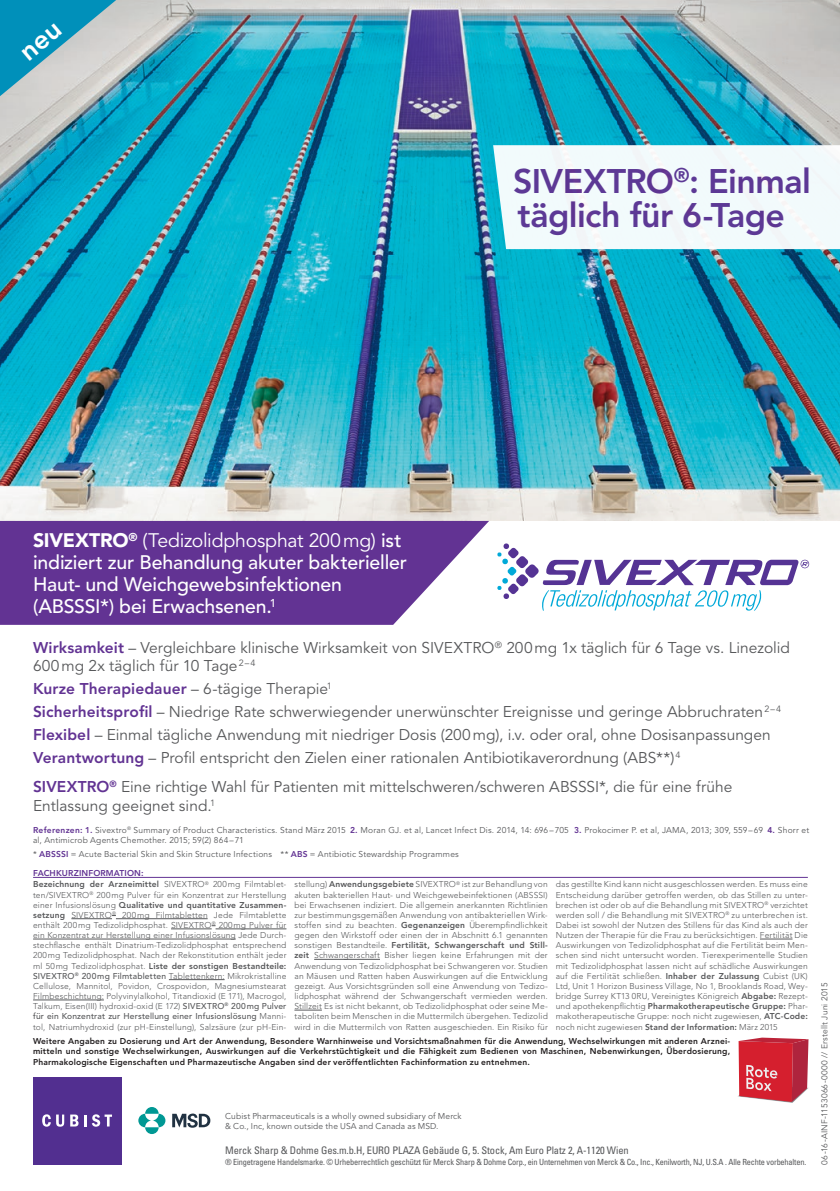
<style>
.page{position:relative;width:840px;height:1191px;background:#fff}
.page>*{position:absolute;margin:0;border:0;box-sizing:border-box;transform-origin:0 0}
.t1{font:800 33.8px/33.8px "Avenir";letter-spacing:-.015em;color:#623393}
.t2{font:500 19.4px/22px "Avenir";letter-spacing:-.01em;color:#fff}
.t3{font:15.6px/23px "Avenir";color:#57585a}
.t4{font:condensed 10.4px "Univers LT Std";letter-spacing:-.01em;color:#57585a}
.t5{font:300 8.4px/10.2px "Avenir";letter-spacing:.015em;color:#57585a;text-align:justify}
.t6{font:8.4px/10.2px "Avenir";letter-spacing:.02em;color:#57585a}
.t7{font:800 8.4px/10.2px "Avenir";letter-spacing:.02em;color:#231f20;text-align:justify}
.t8{font:condensed 8.4px "Univers LT Std";letter-spacing:-.02em;color:#57585a}
.t9{font:800 8.4px/11.8px "Avenir";letter-spacing:.015em;color:#57585a}
.s1{font-weight:900}
.s2{font-weight:400}
.s3{font-weight:800;color:#623393}
.s4{color:#623393}
.s5{font-weight:300}
.s6{font-weight:800}
.s7{font-weight:500}
</style>
<div class="page">
<img style="left:0;top:0;width:839px;height:521px">
<div style="left:493px;top:145px;width:346px;height:104px;background:#f2fafc"></div>
<svg style="left:0;top:521px;width:489px;height:104px;background:#71469d"></svg>
<div style="left:33px;top:1076px;width:88px;height:88px;background:#522f90"></div>
<svg style="left:42px;top:1114px;width:22px;height:12px"></svg>
<svg style="left:70px;top:1114px;width:8px;height:12px"></svg>
<svg style="left:84px;top:1114px;width:28px;height:12px"></svg>
<svg style="left:145px;top:1107px;width:13px;height:6px"></svg>
<svg style="left:145px;top:1127px;width:13px;height:7px"></svg>
<svg style="left:138px;top:1113px;width:13px;height:14px"></svg>
<svg style="left:152px;top:1113px;width:13px;height:14px"></svg>
<svg style="left:172px;top:1113px;width:38px;height:14px"></svg>
<svg style="left:497px;top:543px;width:311px;height:67px"></svg>
<hr style="left:33px;top:877px;width:774px;height:1px;background:#623393">
<hr style="left:71px;top:918px;width:41px;height:1px;background:#57585a">
<hr style="left:116px;top:918px;width:91px;height:1px;background:#57585a">
<hr style="left:171px;top:928px;width:40px;height:1px;background:#57585a">
<hr style="left:215px;top:928px;width:71px;height:1px;background:#57585a">
<hr style="left:33px;top:938px;width:202px;height:1px;background:#57585a">
<hr style="left:169px;top:979px;width:55px;height:1px;background:#57585a">
<hr style="left:33px;top:999px;width:71px;height:1px;background:#57585a">
<hr style="left:314px;top:959px;width:66px;height:1px;background:#57585a">
<svg style="left:294px;top:1009px;width:28px;height:1px"></svg>
<hr style="left:759px;top:938px;width:33px;height:1px;background:#57585a">
<svg style="left:738px;top:1037px;width:70px;height:66px;background:#d24554"></svg>
<svg style="left:0;top:0;width:116px;height:96px;background:#66afc3"></svg>
<h1 class="t1" style="left:513px;top:164px;width:299px">SIVEXTRO<sup>®</sup>: Einmal täglich für 6-Tage</h1>
<p class="t2" style="left:33px;top:530px;width:375px"><span class="s1">SIVEXTRO</span><sup>®</sup> <span class="s2">(Tedizolidphosphat 200mg)</span> ist indiziert zur Behandlung akuter bakterieller Haut- und Weichgewebsinfektionen (ABSSSI*) bei Erwachsenen.<sup>1</sup></p>
<p class="t3" style="left:33px;top:638px;width:758px;line-height:18.6px"><span class="s3">Wirksamkeit</span> – Vergleichbare klinische Wirksamkeit von SIVEXTRO<sup>®</sup> 200mg 1x täglich für 6 Tage vs. Linezolid<br>600mg 2x täglich für 10 Tage<sup>2–4</sup></p>
<p class="t3" style="left:33px;top:678px;width:749px"><span class="s3">Kurze Therapiedauer</span> – 6-tägige Therapie<sup>1<br></sup><span class="s3">Sicherheitsprofil</span> – Niedrige Rate schwerwiegender unerwünschter Ereignisse und geringe Abbruchraten<sup>2–4<br></sup><span class="s3">Flexibel</span> – Einmal tägliche Anwendung mit niedriger Dosis (200mg), i.v. oder oral, ohne Dosisanpassungen <span class="s3">Verantwortung</span> – Profil entspricht den Zielen einer rationalen Antibiotikaverordnung (ABS**)<sup>4</sup></p>
<p class="t3" style="left:33px;top:778px;width:700px;line-height:18.6px"><span class="s3">SIVEXTRO</span><sup>®</sup> Eine richtige Wahl für Patienten mit mittelschweren/schweren ABSSSI*, die für eine frühe<br>Entlassung geeignet sind.<sup>1</sup></p>
<p class="t6" style="left:33px;top:825px;width:777px"><span class="s3">Referenzen: 1.</span> Sivextro<sup>®</sup> Summary of Product Characteristics. Stand März 2015 <span class="s3">2.</span> Moran GJ. et al, Lancet Infect Dis. 2014, 14: 696–705 <span class="s3">3.</span> Prokocimer P. et al, JAMA, 2013; 309, 559–69 <span class="s3">4.</span> Shorr et al, Antimicrob Agents Chemother. 2015; 59(2) 864–71</p>
<p class="t6" style="left:33px;top:849px;width:427px">* <span class="s3">ABSSSI</span> = Acute Bacterial Skin and Skin Structure Infections ** <span class="s3">ABS</span> = Antibiotic Stewardship Programmes</p>
<p class="t9" style="left:33px;top:866px;width:255px"><span class="s4">FACHKURZINFORMATION:<br></span>Bezeichnung der Arzneimittel <span class="s5">SIVEXTRO</span><sup>®</sup> <span class="s5">200mg Filmtablet-</span></p>
<p class="t5" style="left:33px;top:889px;width:255px">ten/SIVEXTRO<sup>®</sup> 200mg Pulver für ein Konzentrat zur Herstellung einer Infusionslösung <span class="s6">Qualitative und quantitative Zusammen&shy;setzung</span> SIVEXTRO<sup>®</sup> 200mg Filmtabletten Jede Filmtablette enthält 200mg Tedizolidphosphat. SIVEXTRO<sup>®</sup> 200mg Pulver für ein Konzentrat zur Herstellung einer Infusionslösung Jede Durch&shy;stechflasche enthält Dinatrium-Tedizolidphosphat entsprechend 200mg Tedizolidphosphat. Nach der Rekonstitution enthält jeder ml 50mg Tedizolidphosphat. <span class="s6">Liste der sonstigen Bestandteile:<br></span><span class="s7">SIVEXTRO</span><sup>®</sup> <span class="s7">200mg Filmtabletten</span> Tablettenkern: Mikrokristalline Cellulose, Mannitol, Povidon, Crospovidon, Magnesiumstearat Filmbeschichtung: Polyvinylalkohol, Titandioxid (E 171), Macrogol, Talkum, Eisen(III) hydroxid-oxid (E 172) <span class="s7">SIVEXTRO</span><sup>®</sup> <span class="s7">200mg Pulver für ein Konzentrat zur Herstellung einer Infusionslösung</span> Manni&shy;tol, Natriumhydroxid (zur pH-Einstellung), Salzsäure (zur pH-Ein-</p>
<p class="t5" style="left:294px;top:879px;width:255px">stellung) <span class="s6">Anwendungsgebiete</span> SIVEXTRO<sup>®</sup> ist zur Behandlung von akuten bakteriellen Haut- und Weichgewebeinfektionen (ABSSSI) bei Erwachsenen indiziert. Die allgemein anerkannten Richtlinien zur bestimmungsgemäßen Anwendung von antibakteriellen Wirk&shy;stoffen sind zu beachten. <span class="s6">Gegenanzeigen</span> Überempfindlichkeit gegen den Wirkstoff oder einen der in Abschnitt 6.1 genannten sonstigen Bestandteile. <span class="s6">Fertilität, Schwangerschaft und Still&shy;zeit</span> Schwangerschaft Bisher liegen keine Erfahrungen mit der Anwendung von Tedizolidphosphat bei Schwangeren vor. Studien an Mäusen und Ratten haben Auswirkungen auf die Entwicklung gezeigt. Aus Vorsichtsgründen soll eine Anwendung von Tedizo&shy;lidphosphat während der Schwangerschaft vermieden werden.<br>Stillzeit Es ist nicht bekannt, ob Tedizolidphosphat oder seine Me&shy;taboliten beim Menschen in die Muttermilch übergehen. Tedizolid wird in die Muttermilch von Ratten ausgeschieden. Ein Risiko für</p>
<p class="t5" style="left:555px;top:879px;width:253px">das gestillte Kind kann nicht ausgeschlossen werden. Es muss eine Entscheidung darüber getroffen werden, ob das Stillen zu unter&shy;brechen ist oder ob auf die Behandlung mit SIVEXTRO<sup>®</sup> verzichtet werden soll / die Behandlung mit SIVEXTRO<sup>®</sup> zu unterbrechen ist.<br>Dabei ist sowohl der Nutzen des Stillens für das Kind als auch der Nutzen der Therapie für die Frau zu berücksichtigen. Fertilität Die Auswirkungen von Tedizolidphosphat auf die Fertilität beim Men&shy;schen sind nicht untersucht worden. Tierexperimentelle Studien mit Tedizolidphosphat lassen nicht auf schädliche Auswirkungen auf die Fertilität schließen. <span class="s6">Inhaber der Zulassung</span> Cubist (UK)<br>Ltd, Unit 1 Horizon Business Village, No 1, Brooklands Road, Wey&shy;bridge Surrey KT13 0RU, Vereinigtes Königreich <span class="s6">Abgabe:</span> Rezept&shy;und apothekenpflichtig <span class="s6">Pharmakotherapeutische Gruppe:</span> Phar&shy;makotherapeutische Gruppe: noch nicht zugewiesen, <span class="s6">ATC-Code: </span>noch nicht zugewiesen <span class="s6">Stand der Information:</span> März 2015</p>
<p class="t7" style="left:33px;top:1036px;width:698px">Weitere Angaben zu Dosierung und Art der Anwendung, Besondere Warnhinweise und Vorsichtsmaßnahmen für die Anwendung, Wechselwirkungen mit anderen Arznei&shy;mitteln und sonstige Wechselwirkungen, Auswirkungen auf die Verkehrstüchtigkeit und die Fähigkeit zum Bedienen von Maschinen, Nebenwirkungen, Überdosierung, Pharmakologische Eigenschaften und Pharmazeutische Angaben sind der veröffentlichten Fachinformation zu entnehmen.</p>
<p class="t6" style="left:225px;top:1111px;width:238px">Cubist Pharmaceuticals is a wholly owned subsidiary of Merck &amp; Co., Inc, known outside the USA and Canada as MSD.</p>
<p class="t4" style="left:225px;top:1144px;width:405px">Merck Sharp &amp; Dohme Ges.m.b.H, EURO PLAZA Gebäude G, 5. Stock, Am Euro Platz 2, A-1120 Wien</p>
<p class="t8" style="left:225px;top:1156px;width:582px">® Eingetragene Handelsmarke. © Urheberrechtlich geschützt für Merck Sharp &amp; Dohme Corp., ein Unternehmen von Merck &amp; Co., Inc., Kenilworth, NJ, U.S.A . Alle Rechte vorbehalten.</p>
<p class="t6" style="left:819px;top:1164px;width:183px;rotate:-90deg">06-16-AINF-1153066-0000 // Erstellt Juni 2015</p>
</div>
